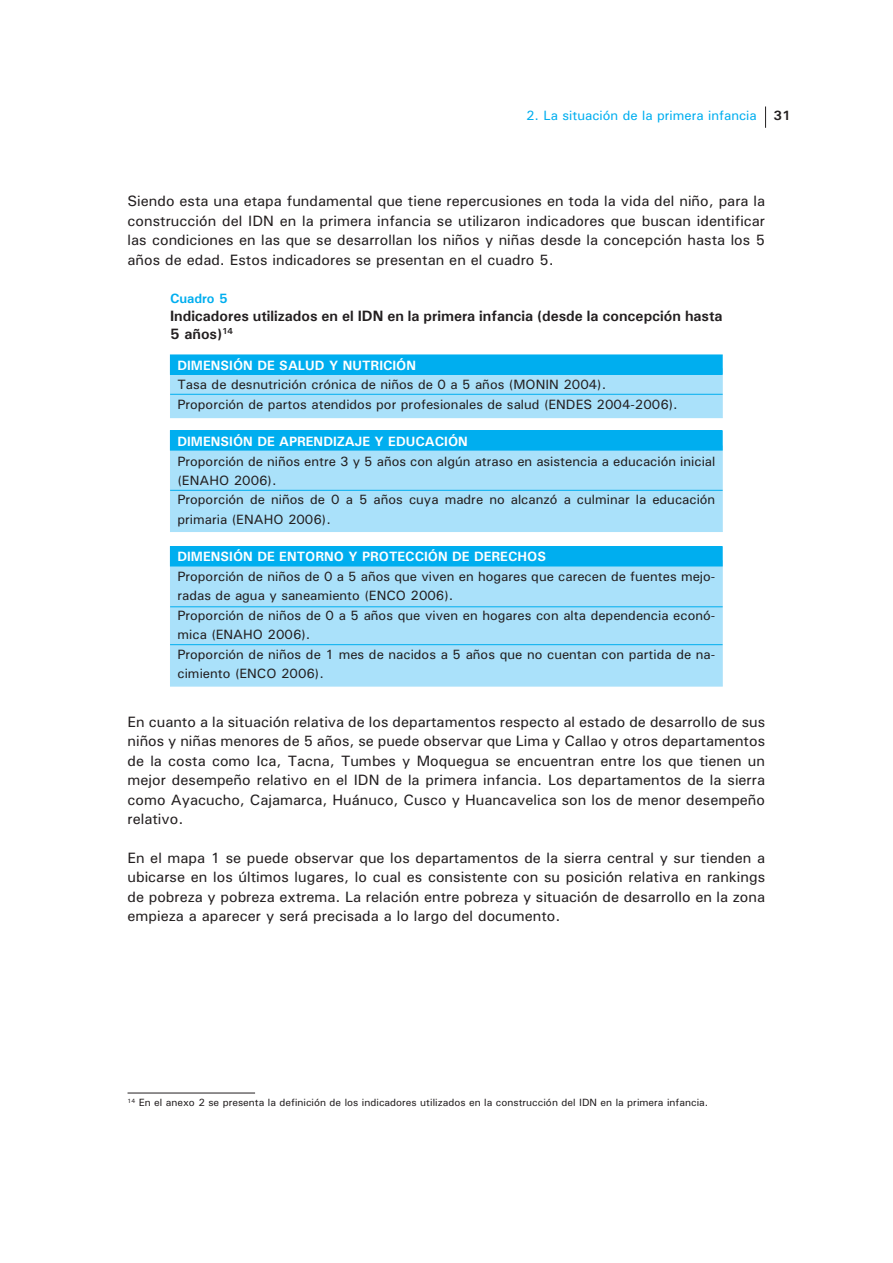
<style>
.page{position:relative;width:893px;height:1263px;background:#fff}
.page>*{position:absolute;margin:0;border:0;box-sizing:border-box;transform-origin:0 0}
.t1{font:500 15px/19.5px "Univers";color:#231f20;text-align:justify}
.t2{font:700 15px/18px "Univers";color:#231f20}
.t3{font:500 13.5px/19.5px "Univers";color:#231f20}
.t4{font:700 13.5px "Univers";color:#fff}
.t5{font:500 13.5px "Univers";color:#00aeef}
.t6{font:700 13.5px "Univers";color:#00aeef}
.t7{font:700 13.5px "Univers";color:#231f20}
.t8{font:500 10.5px "Univers";color:#231f20}
</style>
<div class="page">
<svg style="left:765px;top:107px;width:1px;height:21px"></svg>
<hr style="left:128px;top:1093px;width:127px;height:1px;background:#231f20">
<div style="left:170px;top:561px;width:552px;height:125px;background:#aae1fa"></div>
<div style="left:170px;top:560px;width:553px;height:127px;border:1px solid #aae1fa"></div>
<hr style="left:170px;top:606px;width:553px;height:1px;background:#00aeef">
<div style="left:170px;top:446px;width:552px;height:86px;background:#aae1fa"></div>
<hr style="left:170px;top:490px;width:553px;height:1px;background:#00aeef">
<div style="left:170px;top:369px;width:552px;height:49px;background:#aae1fa"></div>
<hr style="left:170px;top:394px;width:553px;height:1px;background:#00aeef">
<div style="left:170px;top:355px;width:552px;height:19px;background:#00aeef"></div>
<div style="left:170px;top:355px;width:552px;height:20px;border:1px solid #00aeef"></div>
<div style="left:170px;top:431px;width:552px;height:19px;background:#00aeef"></div>
<div style="left:170px;top:430px;width:552px;height:20px;border:1px solid #00aeef"></div>
<div style="left:170px;top:547px;width:552px;height:19px;background:#00aeef"></div>
<div style="left:170px;top:546px;width:552px;height:20px;border:1px solid #00aeef"></div>
<hr style="left:170px;top:644px;width:552px;height:1px;background:#00aeef">
<p class="t5" style="left:526px;top:111px;width:232px">2. La situación de la primera infancia</p>
<p class="t7" style="left:774px;top:110px;width:18px">31</p>
<p class="t1" style="left:128px;top:193px;width:639px">Siendo esta una etapa fundamental que tiene repercusiones en toda la vida del niño, para la construcción del IDN en la primera infancia se utilizaron indicadores que buscan identificar las condiciones en las que se desarrollan los niños y niñas desde la concepción hasta los 5 años de edad. Estos indicadores se presentan en el cuadro 5.</p>
<p class="t6" style="left:170px;top:293px;width:59px">Cuadro 5</p>
<p class="t2" style="left:170px;top:308px;width:554px">Indicadores utilizados en el IDN en la primera infancia (desde la concepción hasta<br>5 años)<sup>14</sup></p>
<p class="t4" style="left:177px;top:360px;width:240px">DIMENSIÓN DE SALUD Y NUTRICIÓN</p>
<p class="t3" style="left:177px;top:376px;width:502px">Tasa de desnutrición crónica de niños de 0 a 5 años (MONIN 2004).<br>Proporción de partos atendidos por profesionales de salud (ENDES 2004-2006).</p>
<p class="t4" style="left:177px;top:436px;width:292px">DIMENSIÓN DE APRENDIZAJE Y EDUCACIÓN</p>
<p class="t3" style="left:177px;top:452px;width:539px">Proporción de niños entre 3 y 5 años con algún atraso en asistencia a educación inicial (ENAHO 2006).<br>Proporción de niños de 0 a 5 años cuya madre no alcanzó a culminar la educación primaria (ENAHO 2006).</p>
<p class="t4" style="left:177px;top:552px;width:370px">DIMENSIÓN DE ENTORNO Y PROTECCIÓN DE DERECHOS</p>
<p class="t3" style="left:177px;top:568px;width:539px">Proporción de niños de 0 a 5 años que viven en hogares que carecen de fuentes mejo&shy;radas de agua y saneamiento (ENCO 2006).<br>Proporción de niños de 0 a 5 años que viven en hogares con alta dependencia econó&shy;mica (ENAHO 2006).<br>Proporción de niños de 1 mes de nacidos a 5 años que no cuentan con partida de na&shy;cimiento (ENCO 2006).</p>
<p class="t1" style="left:128px;top:713px;width:639px">En cuanto a la situación relativa de los departamentos respecto al estado de desarrollo de sus niños y niñas menores de 5 años, se puede observar que Lima y Callao y otros departamentos de la costa como Ica, Tacna, Tumbes y Moquegua se encuentran entre los que tienen un mejor desempeño relativo en el IDN de la primera infancia. Los departamentos de la sierra como Ayacucho, Cajamarca, Huánuco, Cusco y Huancavelica son los de menor desempeño relativo.</p>
<p class="t1" style="left:128px;top:850px;width:639px">En el mapa 1 se puede observar que los departamentos de la sierra central y sur tienden a ubicarse en los últimos lugares, lo cual es consistente con su posición relativa en rankings de pobreza y pobreza extrema. La relación entre pobreza y situación de desarrollo en la zona empieza a aparecer y será precisada a lo largo del documento.</p>
<p class="t8" style="left:128px;top:1099px;width:582px"><sup>14</sup> En el anexo 2 se presenta la definición de los indicadores utilizados en la construcción del IDN en la primera infancia.</p>
</div>
